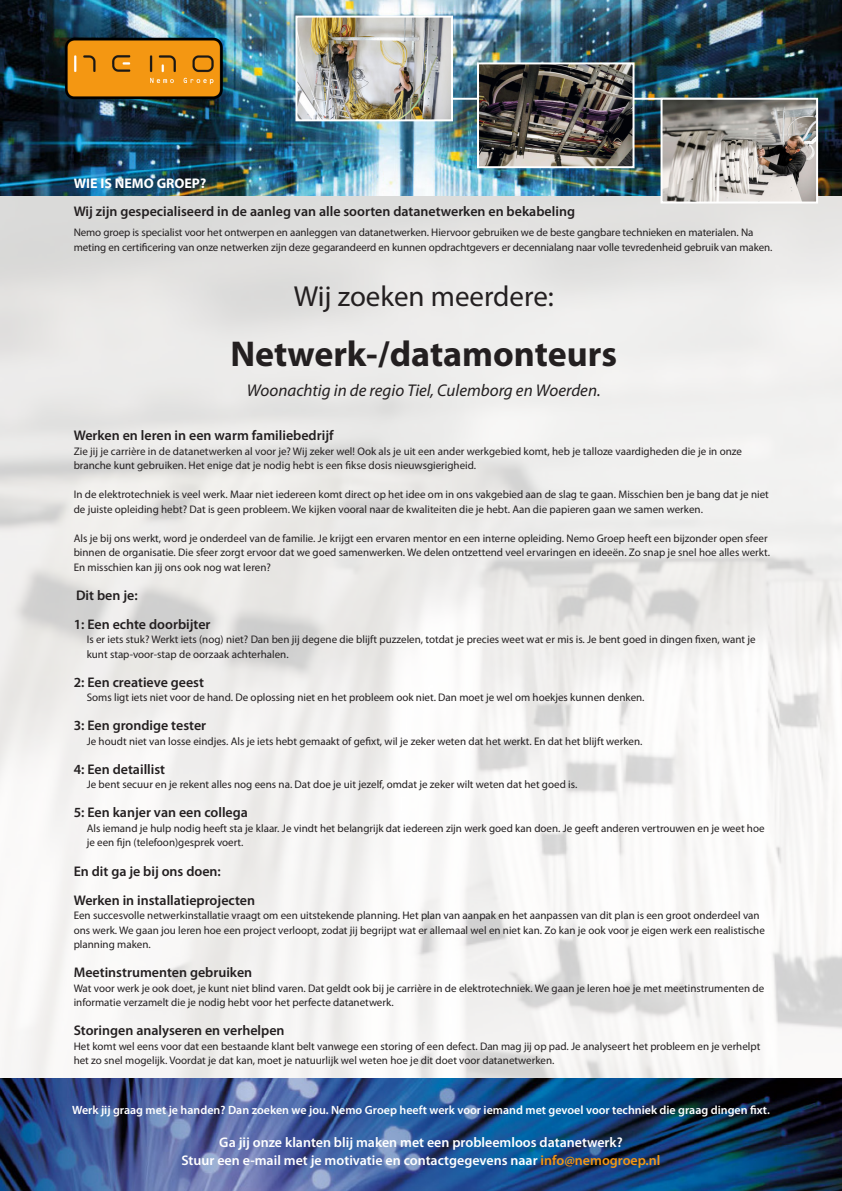
<style>
.page{position:relative;width:842px;height:1191px;background:#fff}
.page>*{position:absolute;margin:0;border:0;box-sizing:border-box;transform-origin:0 0}
.t1{font:700 36px "Myriad Pro";color:#231f20}
.t2{font:29px "Myriad Pro";color:#231f20}
.t3{font:italic 17px "Myriad Pro";color:#231f20}
.t4{font:600 14px "Myriad Pro";color:#231f20}
.t5{font:600 14px "Myriad Pro";color:#fff}
.t6{font:700 14px "Myriad Pro";color:#fff}
.t7{font:600 12px "Myriad Pro";color:#fff}
.t8{font:11px/14.5px "Myriad Pro";color:#231f20}
.s1{color:#f49712}
</style>
<div class="page">
<img style="left:0;top:0;width:842px;height:1079px">
<img style="left:0;top:1079px;width:842px;height:112px">
<hr style="left:213px;top:98px;width:498px;height:2px;background:#fff">
<img style="left:298px;top:19px;width:152px;height:99px">
<div style="left:295px;top:16px;width:158px;height:105px;border:2px solid #fff"></div>
<img style="left:480px;top:65px;width:151px;height:100px">
<div style="left:477px;top:62px;width:157px;height:106px;border:2px solid #fff"></div>
<img style="left:663px;top:101px;width:152px;height:99px">
<div style="left:660px;top:98px;width:158px;height:105px;border:2px solid #fff"></div>
<img style="left:64px;top:37px;width:159px;height:63px">
<p class="t6" style="left:74px;top:174px;width:134px">WIE IS NEMO GROEP?</p>
<p class="t4" style="left:74px;top:203px;width:503px">Wij zijn gespecialiseerd in de aanleg van alle soorten datanetwerken en bekabeling</p>
<p class="t8" style="left:74px;top:225px;width:700px">Nemo groep is specialist voor het ontwerpen en aanleggen van datanetwerken. Hiervoor gebruiken we de beste gangbare technieken en materialen. Na meting en certificering van onze netwerken zijn deze gegarandeerd en kunnen opdrachtgevers er decennialang naar volle tevredenheid gebruik van maken.</p>
<p class="t2" style="left:294px;top:278px;width:262px">Wij zoeken meerdere:</p>
<p class="t1" style="left:230px;top:330px;width:388px">Netwerk-/datamonteurs</p>
<p class="t3" style="left:247px;top:379px;width:355px">Woonachtig in de regio Tiel, Culemborg en Woerden.</p>
<p class="t4" style="left:74px;top:427px;width:261px">Werken en leren in een warm familiebedrijf</p>
<p class="t8" style="left:74px;top:444px;width:670px">Zie jij je carrière in de datanetwerken al voor je? Wij zeker wel! Ook als je uit een ander werkgebied komt, heb je talloze vaardigheden die je in onze</p>
<p class="t8" style="left:74px;top:458px;width:404px">branche kunt gebruiken. Het enige dat je nodig hebt is een fikse dosis nieuwsgierigheid.</p>
<p class="t8" style="left:74px;top:487px;width:697px">In de elektrotechniek is veel werk. Maar niet iedereen komt direct op het idee om in ons vakgebied aan de slag te gaan. Misschien ben je bang dat je niet de juiste opleiding hebt? Dat is geen probleem. We kijken vooral naar de kwaliteiten die je hebt. Aan die papieren gaan we samen werken.</p>
<p class="t8" style="left:74px;top:531px;width:698px">Als je bij ons werkt, word je onderdeel van de familie. Je krijgt een ervaren mentor en een interne opleiding. Nemo Groep heeft een bijzonder open sfeer binnen de organisatie. Die sfeer zorgt ervoor dat we goed samenwerken. We delen ontzettend veel ervaringen en ideeën. Zo snap je snel hoe alles werkt.<br>En misschien kan jij ons ook nog wat leren?</p>
<p class="t4" style="left:76px;top:586px;width:63px">Dit ben je:</p>
<p class="t4" style="left:74px;top:615px;width:138px">1: Een echte doorbijter</p>
<p class="t8" style="left:87px;top:632px;width:670px">Is er iets stuk? Werkt iets (nog) niet? Dan ben jij degene die blijft puzzelen, totdat je precies weet wat er mis is. Je bent goed in dingen fixen, want je kunt stap-voor-stap de oorzaak achterhalen.</p>
<p class="t4" style="left:74px;top:673px;width:132px">2: Een creatieve geest</p>
<p class="t8" style="left:87px;top:690px;width:559px">Soms ligt iets niet voor de hand. De oplossing niet en het probleem ook niet. Dan moet je wel om hoekjes kunnen denken.</p>
<p class="t4" style="left:74px;top:717px;width:134px">3: Een grondige tester</p>
<p class="t8" style="left:87px;top:734px;width:557px">Je houdt niet van losse eindjes. Als je iets hebt gemaakt of gefixt, wil je zeker weten dat het werkt. En dat het blijft werken.</p>
<p class="t4" style="left:74px;top:760px;width:93px">4: Een detaillist</p>
<p class="t8" style="left:87px;top:777px;width:492px">Je bent secuur en je rekent alles nog eens na. Dat doe je uit jezelf, omdat je zeker wilt weten dat het goed is.</p>
<p class="t4" style="left:74px;top:804px;width:176px">5: Een kanjer van een collega</p>
<p class="t8" style="left:87px;top:821px;width:679px">Als iemand je hulp nodig heeft sta je klaar. Je vindt het belangrijk dat iedereen zijn werk goed kan doen. Je geeft anderen vertrouwen en je weet hoe je een fijn (telefoon)gesprek voert.</p>
<p class="t4" style="left:74px;top:862px;width:149px">En dit ga je bij ons doen:</p>
<p class="t4" style="left:74px;top:891px;width:183px">Werken in installatieprojecten</p>
<p class="t8" style="left:74px;top:908px;width:693px">Een succesvolle netwerkinstallatie vraagt om een uitstekende planning. Het plan van aanpak en het aanpassen van dit plan is een groot onderdeel van ons werk. We gaan jou leren hoe een project verloopt, zodat jij begrijpt wat er allemaal wel en niet kan. Zo kan je ook voor je eigen werk een realistische planning maken.</p>
<p class="t4" style="left:74px;top:963px;width:180px">Meetinstrumenten gebruiken</p>
<p class="t8" style="left:74px;top:980px;width:692px">Wat voor werk je ook doet, je kunt niet blind varen. Dat geldt ook bij je carrière in de elektrotechniek. We gaan je leren hoe je met meetinstrumenten de informatie verzamelt die je nodig hebt voor het perfecte datanetwerk.</p>
<p class="t4" style="left:74px;top:1021px;width:212px">Storingen analyseren en verhelpen</p>
<p class="t8" style="left:74px;top:1038px;width:688px">Het komt wel eens voor dat een bestaande klant belt vanwege een storing of een defect. Dan mag jij op pad. Je analyseert het probleem en je verhelpt het zo snel mogelijk. Voordat je dat kan, moet je natuurlijk wel weten hoe je dit doet voor datanetwerken.</p>
<p class="t7" style="left:72px;top:1101px;width:699px">Werk jij graag met je handen? Dan zoeken we jou. Nemo Groep heeft werk voor iemand met gevoel voor techniek die graag dingen fixt.</p>
<p class="t5" style="left:219px;top:1132px;width:405px">Ga jij onze klanten blij maken met een probleemloos datanetwerk?</p>
<p class="t5" style="left:181px;top:1150px;width:481px">Stuur een e-mail met je motivatie en contactgegevens naar <span class="s1">info@nemogroep.nl</span></p>
</div>
